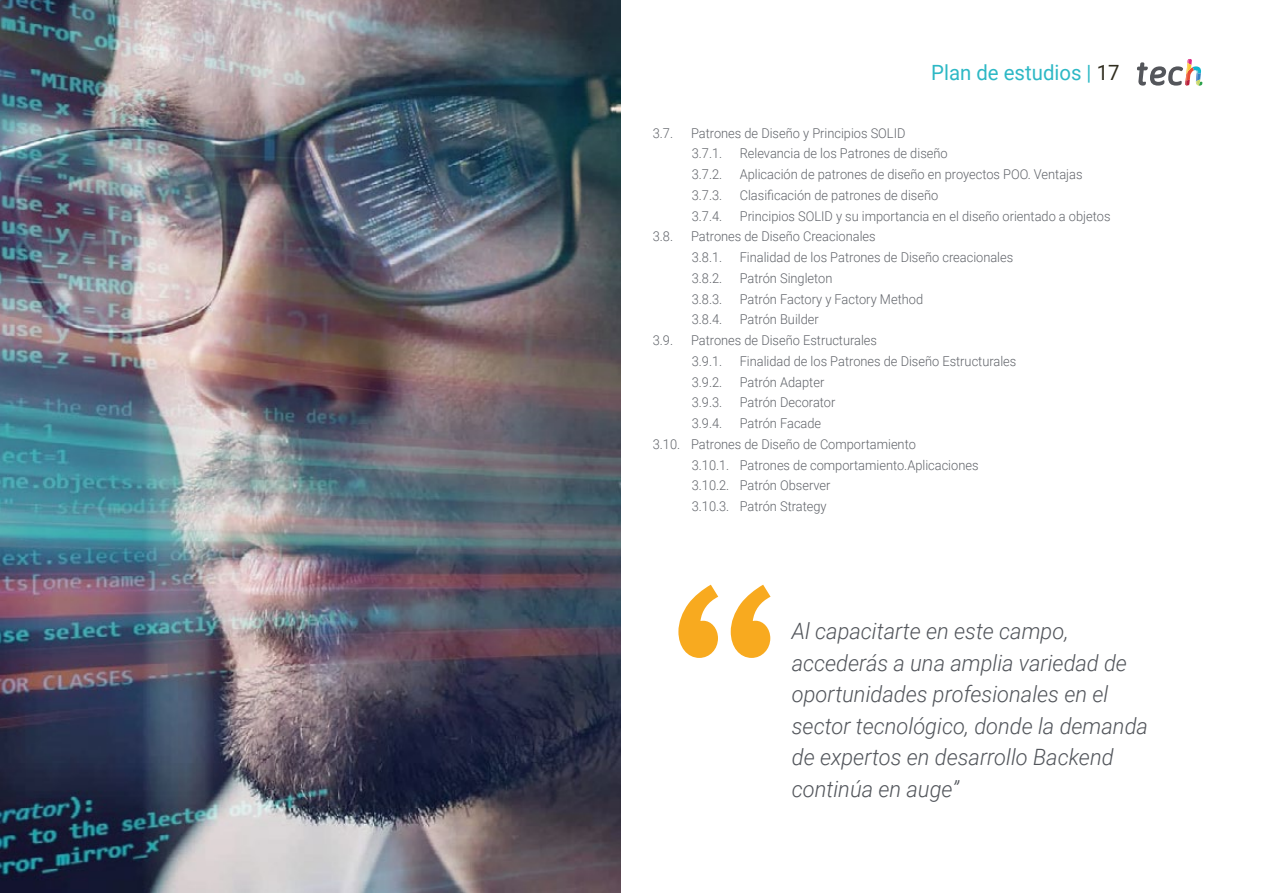
<style>
.page{position:relative;width:1263px;height:893px;background:#fff}
.page>*{position:absolute;margin:0;border:0;box-sizing:border-box;transform-origin:0 0}
.t1{font:italic 300 22.5px/31.5px "Roboto";color:#52555b}
.t2{font:21px "Roboto";color:#2db8c5}
.t3{font:300 13.5px/20.7px "Roboto";color:#61646a;scale:.95 1}
.s1{color:#312e20}
</style>
<div class="page">
<svg style="left:678px;top:585px;width:92px;height:73px"></svg>
<img style="left:0;top:0;width:621px;height:893px">
<svg style="left:1137px;top:59px;width:65px;height:27px"></svg>
<h2 class="t2" style="left:931px;top:57px;width:190px">Plan de estudios | <span class="s1">17</span></h2>
<p class="t3" style="left:653px;top:122px;width:23px">3.7.</p>
<p class="t3" style="left:691px;top:122px;width:227px">Patrones de Diseño y Principios SOLID<br>3.7.1.</p>
<p class="t3" style="left:740px;top:143px;width:220px">Relevancia de los Patrones de diseño</p>
<p class="t3" style="left:692px;top:164px;width:34px">3.7.2.</p>
<p class="t3" style="left:740px;top:164px;width:362px">Aplicación de patrones de diseño en proyectos POO. Ventajas</p>
<p class="t3" style="left:692px;top:184px;width:34px">3.7.3.</p>
<p class="t3" style="left:740px;top:184px;width:210px">Clasificación de patrones de diseño</p>
<p class="t3" style="left:692px;top:205px;width:34px">3.7.4.</p>
<p class="t3" style="left:740px;top:205px;width:392px">Principios SOLID y su importancia en el diseño orientado a objetos</p>
<p class="t3" style="left:653px;top:226px;width:23px">3.8.</p>
<p class="t3" style="left:691px;top:226px;width:196px">Patrones de Diseño Creacionales<br>3.8.1.</p>
<p class="t3" style="left:740px;top:247px;width:289px">Finalidad de los Patrones de Diseño creacionales</p>
<p class="t3" style="left:692px;top:267px;width:34px">3.8.2.</p>
<p class="t3" style="left:740px;top:267px;width:99px">Patrón Singleton</p>
<p class="t3" style="left:692px;top:288px;width:34px">3.8.3.</p>
<p class="t3" style="left:740px;top:288px;width:194px">Patrón Factory y Factory Method</p>
<p class="t3" style="left:692px;top:309px;width:34px">3.8.4.</p>
<p class="t3" style="left:740px;top:309px;width:85px">Patrón Builder</p>
<p class="t3" style="left:653px;top:330px;width:23px">3.9.</p>
<p class="t3" style="left:691px;top:330px;width:197px">Patrones de Diseño Estructurales<br>3.9.1.</p>
<p class="t3" style="left:740px;top:350px;width:293px">Finalidad de los Patrones de Diseño Estructurales</p>
<p class="t3" style="left:692px;top:371px;width:34px">3.9.2.</p>
<p class="t3" style="left:740px;top:371px;width:90px">Patrón Adapter</p>
<p class="t3" style="left:692px;top:392px;width:34px">3.9.3.</p>
<p class="t3" style="left:740px;top:392px;width:102px">Patrón Decorator</p>
<p class="t3" style="left:692px;top:413px;width:34px">3.9.4.</p>
<p class="t3" style="left:740px;top:413px;width:87px">Patrón Facade</p>
<p class="t3" style="left:653px;top:433px;width:278px">3.10. Patrones de Diseño de Comportamiento</p>
<p class="t3" style="left:692px;top:454px;width:303px">3.10.1. Patrones de comportamiento.Aplicaciones</p>
<p class="t3" style="left:692px;top:475px;width:148px">3.10.2. Patrón Observer</p>
<p class="t3" style="left:692px;top:496px;width:144px">3.10.3. Patrón Strategy</p>
<h1 class="t1" style="left:792px;top:615px;width:358px">Al capacitarte en este campo, accederás a una amplia variedad de oportunidades profesionales en el sector tecnológico, donde la demanda de expertos en desarrollo Backend continúa en auge”</h1>
</div>
